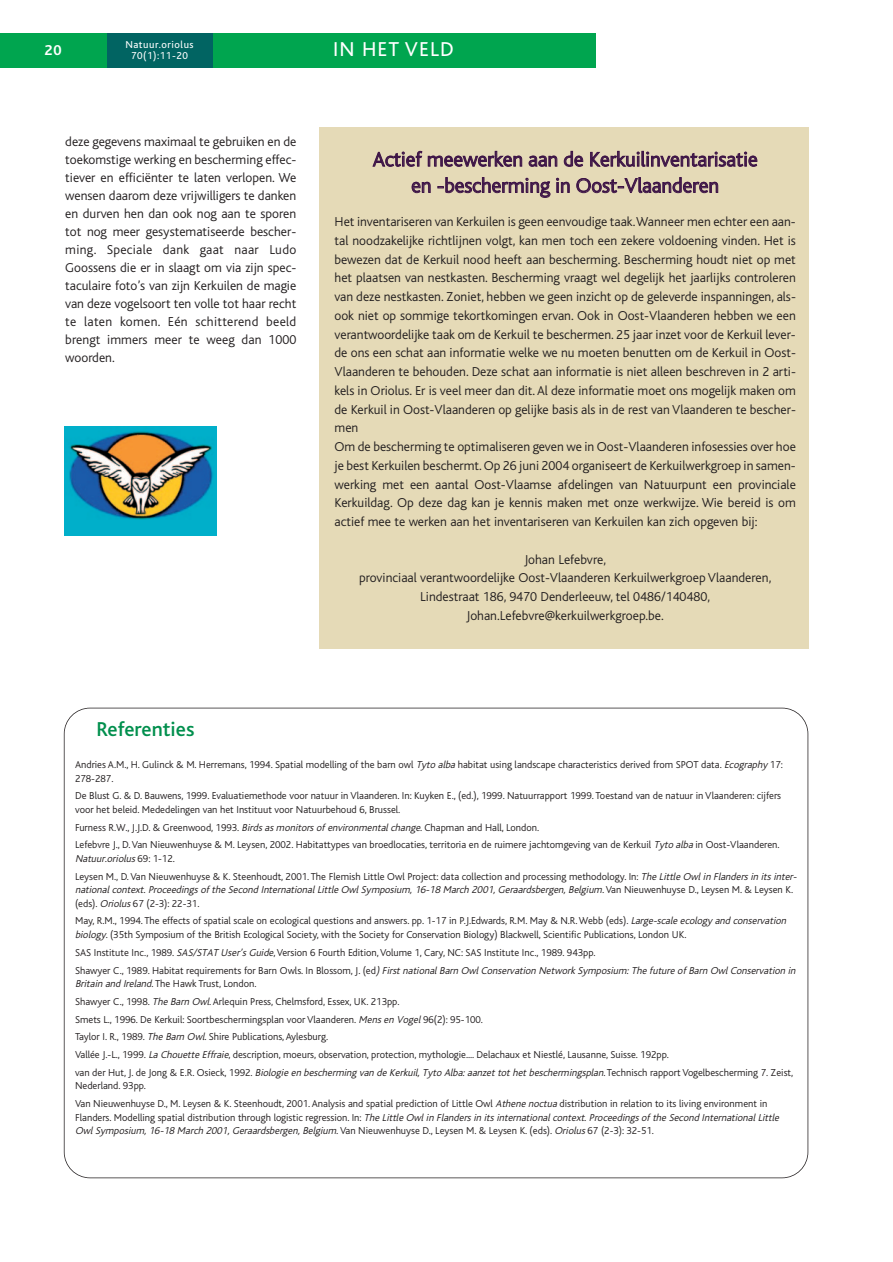
<style>
.page{position:relative;width:893px;height:1262px;background:#fff}
.page>*{position:absolute;margin:0;border:0;box-sizing:border-box;transform-origin:0 0}
.t1{font:300 21px/26.2px "Bliss";color:#3d1446;text-align:center}
.t2{font:500 21px "Bliss";color:#008f4d}
.t3{font:21px "Bliss";letter-spacing:.05em;color:#fff}
.t4{font:700 15px "Bliss";color:#fff}
.t5{font:300 13.5px/18.8px "Bliss";color:#231f20;text-align:justify}
.t6{font:300 10.5px/17.7px "Bliss";color:#231f20}
.t7{font:italic 300 10.5px/13.5px "Bliss";color:#231f20}
.t8{font:10.5px "Bliss";letter-spacing:.05em;color:#fff}
.s1{font-style:italic}
.s2{font-style:normal}
</style>
<div class="page">
<div style="left:213px;top:33px;width:382px;height:34px;background:#00a54f"></div>
<div style="left:106px;top:33px;width:107px;height:34px;background:#016462"></div>
<div style="left:0;top:33px;width:106px;height:34px;background:#00a54f"></div>
<div style="left:319px;top:128px;width:489px;height:521px;background:#e5dab7"></div>
<img style="left:64px;top:426px;width:153px;height:109px">
<h2 class="t4" style="left:45px;top:44px;width:19px">20</h2>
<p class="t8" style="left:125px;top:41px;width:70px">Natuur.oriolus</p>
<p class="t8" style="left:131px;top:51px;width:58px">70(1):11-20</p>
<p class="t5" style="left:65px;top:134px;width:232px;line-height:18px">deze gegevens maximaal te gebruiken en de toekomstige werking en bescherming effec&shy;tiever en efficiënter te laten verlopen. We wensen daarom deze vrijwilligers te danken en durven hen dan ook nog aan te sporen tot nog meer gesystematiseerde bescher&shy;ming. Speciale dank gaat naar Ludo Goossens die er in slaagt om via zijn spec&shy;taculaire foto’s van zijn Kerkuilen de magie van deze vogelsoort ten volle tot haar recht te laten komen. Eén schitterend beeld brengt immers meer te weeg dan 1000 woorden.</p>
<h1 class="t3" style="left:333px;top:42px;width:122px">IN HET VELD</h1>
<h1 class="t1" style="left:373px;top:148px;width:386px">Actief meewerken aan de Kerkuilinventarisatie en -bescherming in Oost-Vlaanderen</h1>
<p class="t5" style="left:334px;top:213px;width:463px;text-align:left">Het inventariseren van Kerkuilen is geen eenvoudige taak.Wanneer men echter een aan&shy;tal noodzakelijke richtlijnen volgt, kan men toch een zekere voldoening vinden. Het is bewezen dat de Kerkuil nood heeft aan bescherming. Bescherming houdt niet op met het plaatsen van nestkasten. Bescherming vraagt wel degelijk het jaarlijks controleren van deze nestkasten. Zoniet, hebben we geen inzicht op de geleverde inspanningen, als&shy;ook niet op sommige tekortkomingen ervan. Ook in Oost-Vlaanderen hebben we een verantwoordelijke taak om de Kerkuil te beschermen. 25 jaar inzet voor de Kerkuil lever&shy;de ons een schat aan informatie welke we nu moeten benutten om de Kerkuil in Oost-Vlaanderen te behouden. Deze schat aan informatie is niet alleen beschreven in 2 arti&shy;kels in Oriolus. Er is veel meer dan dit. Al deze informatie moet ons mogelijk maken om de Kerkuil in Oost-Vlaanderen op gelijke basis als in de rest van Vlaanderen te bescher&shy;men<br>Om de bescherming te optimaliseren geven we in Oost-Vlaanderen infosessies over hoe je best Kerkuilen beschermt. Op 26 juni 2004 organiseert de Kerkuilwerkgroep in samen&shy;werking met een aantal Oost-Vlaamse afdelingen van Natuurpunt een provinciale Kerkuildag. Op deze dag kan je kennis maken met onze werkwijze. Wie bereid is om actief mee te werken aan het inventariseren van Kerkuilen kan zich opgeven bij:</p>
<p class="t5" style="left:359px;top:551px;width:413px;text-align:center">Johan Lefebvre,<br>provinciaal verantwoordelijke Oost-Vlaanderen Kerkuilwerkgroep Vlaanderen, Lindestraat 186, 9470 Denderleeuw, tel 0486/140480, Johan.Lefebvre@kerkuilwerkgroep.be.</p>
<h1 class="t2" style="left:97px;top:721px;width:99px">Referenties</h1>
<p class="t6" style="left:75px;top:759px;width:709px;line-height:13.5px">Andries A.M., H. Gulinck &amp; M. Herremans, 1994. Spatial modelling of the barn owl <span class="s1">Tyto alba</span>habitat using landscape characteristics derived from SPOT data. <span class="s1">Ecography</span> 17:<br>278-287.</p>
<p class="t6" style="left:75px;top:790px;width:707px;line-height:13.5px">De Blust G. &amp; D. Bauwens, 1999. Evaluatiemethode voor natuur in Vlaanderen. In: Kuyken E., (ed.), 1999. Natuurrapport 1999. Toestand van de natuur in Vlaanderen: cijfers voor het beleid. Mededelingen van het Instituut voor Natuurbehoud 6, Brussel.</p>
<p class="t6" style="left:75px;top:819px;width:706px">Furness R.W., J.J.D. &amp; Greenwood, 1993. <span class="s1">Birds as monitors of environmentalchange</span>. Chapman and Hall, London.<br>Lefebvre J., D. Van Nieuwenhuyse &amp; M. Leysen, 2002. Habitattypes van broedlocaties, territoria en de ruimere jachtomgeving van de Kerkuil <span class="s1">Tyto alba</span>in Oost-Vlaanderen.</p>
<p class="t6" style="left:75px;top:850px;width:725px"><span class="s1">Natuur.oriolus</span> 6 9 : 1 - 1 2 .<br>Leysen M., D. Van Nieuwenhuyse &amp; K. Steenhoudt, 2001. The Flemish Little Owl Project: data collection and processing methodology. In: <span class="s1">The Little Owlin Flanders in its inter-</span></p>
<p class="t7" style="left:75px;top:884px;width:719px">nationalcontext.Proceedings of the Second InternationalLittle OwlSymposium,16-18 March 2001,Geraardsbergen,Belgium. <span class="s2">Va n N i e u w e n h u y s e D . , L e y s e n M . &amp; L e y s e n K . (eds).</span> Oriolus<span class="s2">67 (2-3): 22-31.</span></p>
<p class="t6" style="left:75px;top:915px;width:714px;line-height:13.5px">May, R.M., 1994. The effects of spatial scale on ecological questions and answers. pp. 1-17 in P.J.Edwards, R.M. May &amp; N.R. Webb (eds). <span class="s1">Large-scale ecology and conservation biology</span>. (35th Symposium of the British Ecological Society, with the Society for Conservation Biology) Blackwell, Scientific Publications, London UK.</p>
<p class="t6" style="left:75px;top:944px;width:724px">SAS Institute Inc., 1989. <span class="s1">SAS/STAT User’s Guide</span>,Version 6 Fourth Edition, Volume 1, Cary, NC: SAS Institute Inc., 1989. 943pp.<br>S h a wy e r C . , 1 9 8 9 . H a b i t a t re q u i re m e n t s fo r B a r n O w l s . I n B l o s s o m , J . ( e d <span class="s1">)FirstnationalBarn OwlConservation Network Symposium:The future of Barn OwlConservation in</span></p>
<p class="t6" style="left:75px;top:975px;width:719px"><span class="s1">Britain and Ireland</span>. The Hawk Trust, London.<br>Shawyer C., 1998. <span class="s1">The Barn Owl</span>.Arlequin Press, Chelmsford, Essex, UK. 213pp.<br>Smets L., 1996. De Kerkuil: Soortbeschermingsplan voor Vlaanderen. <span class="s1">Mens en Vogel</span>96(2): 95-100.<br>Taylor I. R., 1989. <span class="s1">The Barn Owl</span>. Shire Publications, Aylesburg.<br>Vallée J.-L., 1999<span class="s1">.La Chouette Effraie</span>, description, moeurs, observation, protection, mythologie.... Delachaux et Niestlé, Lausanne, Suisse. 192pp.<br>van der Hut, J. de Jong &amp; E.R. Osieck, 1992. <span class="s1">Biologie en bescherming van de Kerkuil,Tyto Alba:aanzettothetbeschermingsplan</span>. Technisch rapport Vogelbescherming 7. Zeist,</p>
<p class="t6" style="left:75px;top:1078px;width:693px">Nederland. 93pp.<br>Van Nieuwenhuyse D., M. Leysen &amp; K. Steenhoudt, 2001. Analysis and spatial prediction of Little Owl <span class="s1">Athene noctua</span>distribution in relation to its living environment in</p>
<p class="t7" style="left:75px;top:1111px;width:707px"><span class="s2">F l a n d e rs . M o d e l l i n g s p a t i a l d i s t r i b u t i o n t h ro u g h l o g i s t i c re g re s s i o n . I n :</span> The Little Owlin Flanders in its internationalcontext.Proceedings of the Second InternationalLittle<br>OwlSymposium,16-18 March 2001,Geraardsbergen,Belgium.<span class="s2">Van Nieuwenhuyse D., Leysen M. &amp; Leysen K. (eds).</span> Oriolus <span class="s2">67 (2-3): 32-51.</span></p>
</div>
